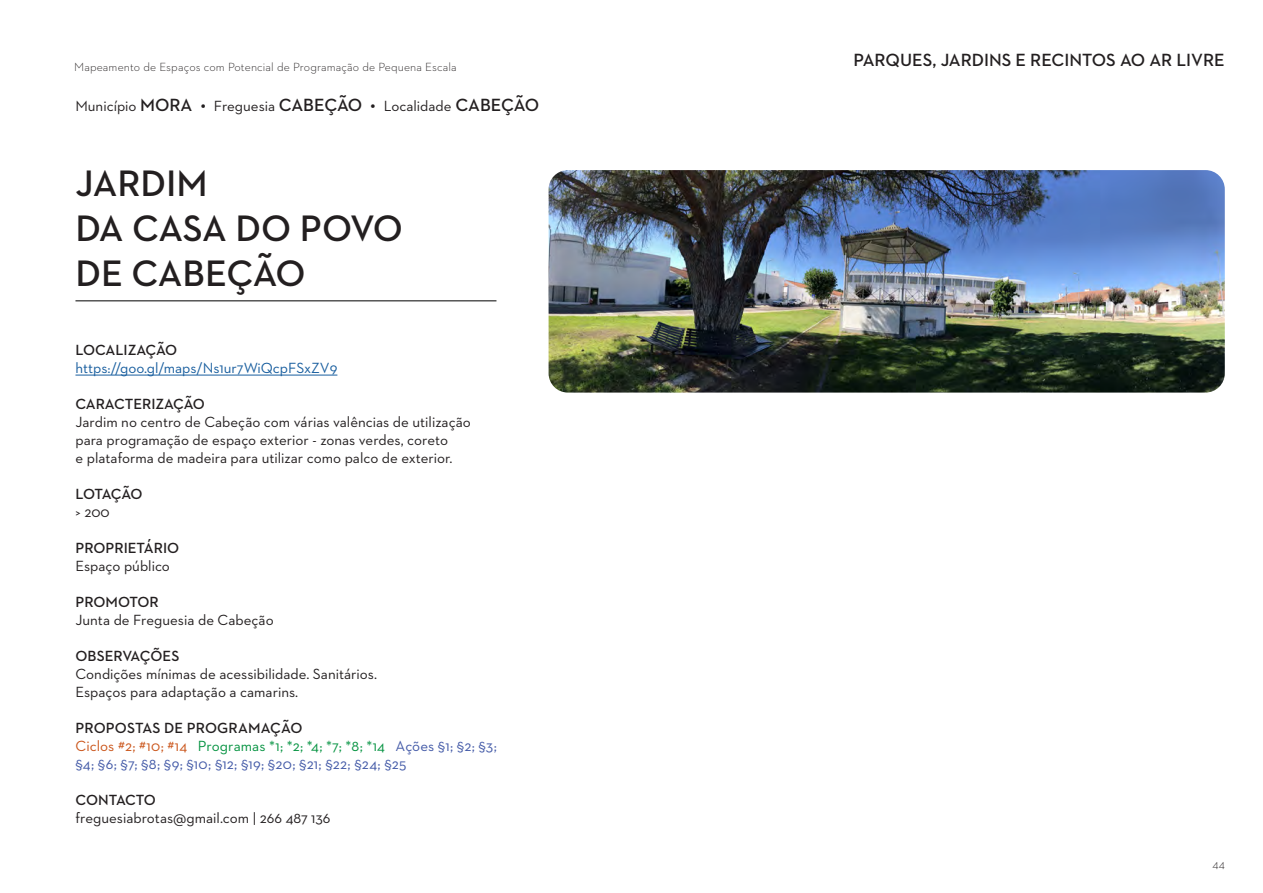
<style>
.page{position:relative;width:1263px;height:893px;background:#fff}
.page>*{position:absolute;margin:0;border:0;box-sizing:border-box;transform-origin:0 0}
.t1{font:600 37.5px/45px "Neutraface 2 Text";letter-spacing:-.01em;color:#231f20}
.t2{font:600 18px "Neutraface 2 Text";color:#231f20}
.t3{font:15px/18px "Neutraface 2 Text";color:#231f20}
.t4{font:15px/18px "Neutraface 2 Text";letter-spacing:.005em;color:#4259a7}
.t5{font:600 15px "Neutraface 2 Text";letter-spacing:-.005em;color:#231f20}
.t6{font:15px "Neutraface 2 Text";color:#175d9e}
.t7{font:600 15px "Neutraface 2 Text";letter-spacing:-.05em;color:#231f20}
.t8{font:300 12px "Neutraface 2 Text";letter-spacing:.01em;color:#231f20}
.s1{font-weight:600;font-size:18px}
.s2{font-weight:600;color:#231f20}
.s3{color:#ca5419}
.s4{color:#059341}
</style>
<div class="page">
<hr style="left:75px;top:301px;width:421px;height:1px;background:#000">
<hr style="left:75px;top:375px;width:262px;height:1px;background:#175d9e">
<img style="left:549px;top:170px;width:676px;height:223px">
<p class="t8" style="left:74px;top:59px;width:384px">Mapeamento de Espaços com Potencial de Programação de Pequena Escala</p>
<p class="t2" style="left:853px;top:49px;width:373px">PARQUES, JARDINS E RECINTOS AO AR LIVRE</p>
<p class="t3" style="left:75px;top:96px;width:465px">Município <span class="s1">MORA •</span> Freguesia <span class="s1">CABEÇÃO •</span> Localidade <span class="s1">CABEÇÃO</span></p>
<h1 class="t1" style="left:75px;top:161px;width:329px">JARDIM<br>DA CASA DO POVO<br>DE CABEÇÃO</h1>
<p class="t5" style="left:75px;top:340px;width:103px">LOCALIZAÇÃO</p>
<p class="t6" style="left:75px;top:359px;width:263px">https://goo.gl/maps/Ns1ur7WiQcpFSxZV9</p>
<p class="t5" style="left:75px;top:394px;width:131px">CARACTERIZAÇÃO</p>
<p class="t3" style="left:75px;top:413px;width:397px">Jardim no centro de Cabeção com várias valências de utilização para programação de espaço exterior - zonas verdes, coreto<br>e plataforma de madeira para utilizar como palco de exterior.</p>
<p class="t7" style="left:75px;top:484px;width:69px">LOTAÇÃO</p>
<p class="t3" style="left:75px;top:503px;width:36px">&gt; 200</p>
<p class="t5" style="left:75px;top:538px;width:105px">PROPRIETÁRIO</p>
<p class="t3" style="left:75px;top:557px;width:96px">Espaço público</p>
<p class="t5" style="left:75px;top:592px;width:85px">PROMOTOR</p>
<p class="t3" style="left:75px;top:611px;width:200px">Junta de Freguesia de Cabeção</p>
<p class="t5" style="left:75px;top:646px;width:105px">OBSERVAÇÕES</p>
<p class="t3" style="left:75px;top:665px;width:303px">Condições mínimas de acessibilidade. Sanitários.<br>Espaços para adaptação a camarins.</p>
<p class="t4" style="left:75px;top:719px;width:423px"><span class="s2">PROPOSTAS DE PROGRAMAÇÃO<br></span><span class="s3">Ciclos #2; #10; #14</span> <span class="s4">Programas *1; *2; *4; *7; *8; *14</span> Ações §1; §2; §3; §4; §6; §7; §8; §9; §10; §12; §19; §20; §21; §22; §24; §25</p>
<p class="t5" style="left:75px;top:790px;width:82px">CONTACTO</p>
<p class="t3" style="left:75px;top:809px;width:257px">freguesiabrotas@gmail.com | 266 487 136</p>
<p class="t8" style="left:1212px;top:857px;width:14px">44</p>
</div>
